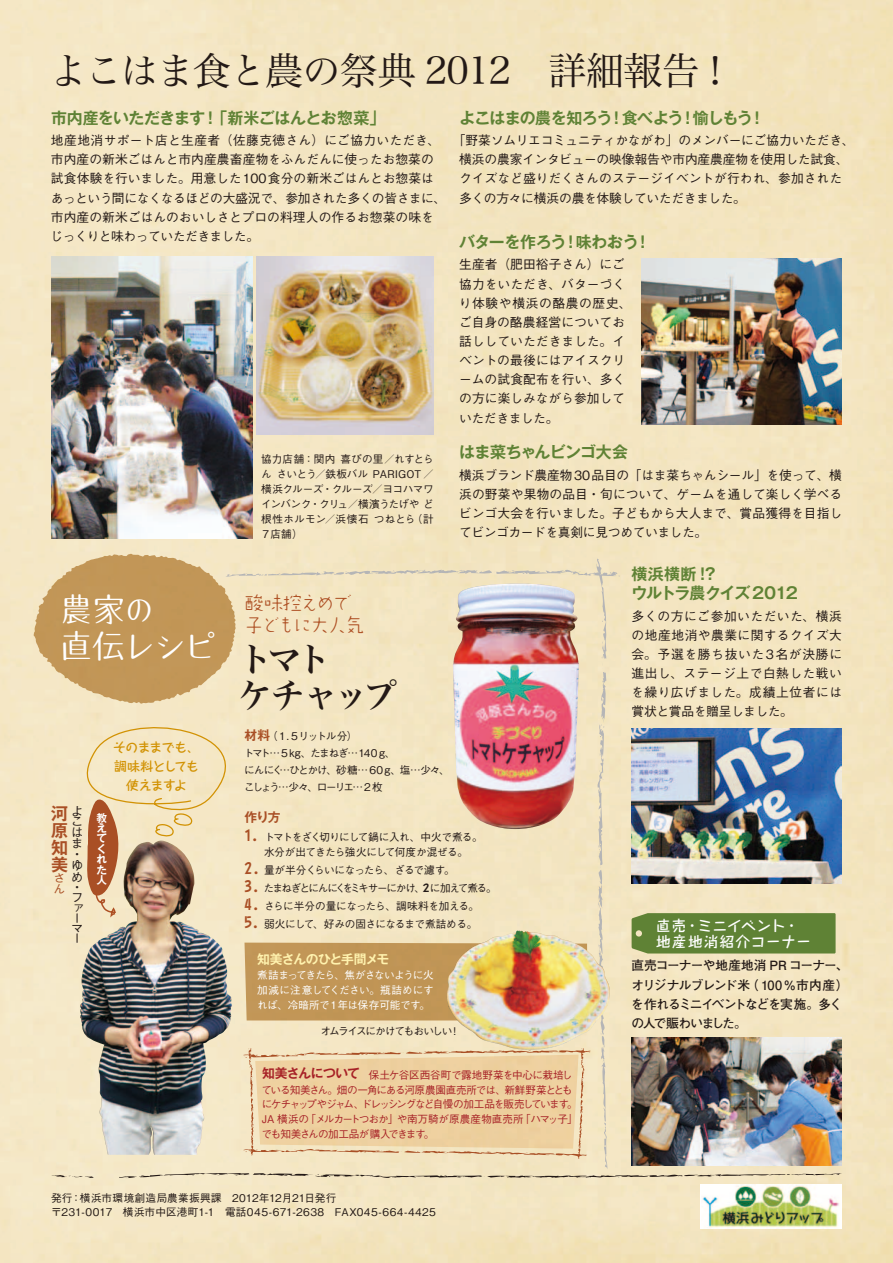
<style>
.page{position:relative;width:893px;height:1263px;background:#f4e5c1}
.page>*{position:absolute;margin:0;border:0;box-sizing:border-box;transform-origin:0 0}
.t1{font:38.25px "Hira Min Pro W3";letter-spacing:-.04em;color:#231916}
.t2{font:34.05px "Budo Std L";letter-spacing:-.09em;color:#fff}
.t3{font:34.05px/36.2px "Hira Min Pro W6";letter-spacing:-.12em;color:#231916}
.t4{font:300 19.2px "Haru Gaku Std";letter-spacing:-.125em;color:#ae5024}
.t5{font:700 16.95px/17px "Gothic MB101 Pro De";color:#a94f25;text-align:justify}
.t6{font:700 15.9px "Gothic MB101 Pro De";letter-spacing:-.035em;color:#5f8235}
.t7{font:700 15.9px/19.2px "Gothic MB101 Pro De";letter-spacing:-.065em;color:#5f8235}
.t8{font:700 14.4px/15.9px "Taka Hand Std De";letter-spacing:.07em;color:#fff}
.t9{font:500 12.75px/19.2px "Gothic BBB Pro";letter-spacing:-.005em;color:#231916}
.t10{font:700 12.75px/19.2px "Futo Go B101 Pro";letter-spacing:-.075em;color:#231916}
.t11{font:700 12.75px/19.2px "Taka Hand Std De";letter-spacing:-.05em;color:#d29203;text-align:center}
.t12{font:700 12.75px "Gothic MB101 Pro De";letter-spacing:-.05em;color:#fff2ae}
.t13{font:700 12.75px "Gothic MB101 Pro De";letter-spacing:-.035em;color:#a72227}
.t14{font:700 12.75px "Gothic MB101 Pro De";color:#a94f25}
.t15{font:500 10.65px/14.9px "Gothic BBB Pro";letter-spacing:-.08em;color:#a72227}
.t16{font:500 10.65px/18px "Gothic BBB Pro";letter-spacing:-.075em;color:#231916}
.t17{font:500 10.65px/14.9px "Gothic BBB Pro";letter-spacing:-.035em;color:#231916;text-align:justify}
.t18{font:500 10.65px/14.9px "Gothic BBB Pro";letter-spacing:.025em;color:#231916}
.t19{font:500 10.65px/17px "Gothic BBB Pro";letter-spacing:-.11em;color:#231916}
.t20{font:500 10.65px/14.9px "Gothic BBB Pro";letter-spacing:-.045em;color:#fff;text-align:justify}
.t21{font:500 10.65px/14.9px "Gothic BBB Pro";letter-spacing:-.055em;color:#231916;text-align:center}
.t22{font:500 10.65px "Gothic BBB Pro";letter-spacing:-.105em;color:#231916}
.t23{font:700 10.65px/10.5px "Gothic MB101 Pro De";color:#fff}
.t24{font:10.65px/10.6px "Gothic MB101 Pro";color:#a94f25}
.s1{font-family:"Gothic MB101 Pro De";font-weight:700;font-size:12.75px;color:#a94f25}
.s2{font-family:"Taka Hand Std";font-weight:700;font-size:14.85px;color:#a94f25}
.s3{font-family:"Taka Hand Std";font-weight:700}
</style>
<div class="page">
<img style="left:51px;top:256px;width:202px;height:283px">
<img style="left:256px;top:256px;width:178px;height:179px">
<img style="left:642px;top:258px;width:200px;height:166px">
<img style="left:34px;top:554px;width:808px;height:624px">
<img style="left:80px;top:841px;width:80px;height:314px">
<img style="left:446px;top:930px;width:164px;height:120px">
<img style="left:702px;top:1184px;width:140px;height:44px">
<img style="left:453px;top:584px;width:126px;height:245px">
<h1 class="t1" style="left:50px;top:38px;width:686px">よこはま食と農の祭典 2012　詳細報告！</h1>
<p class="t6" style="left:51px;top:104px;width:336px">市内産をいただきます！「新米ごはんとお惣菜」</p>
<p class="t6" style="left:459px;top:104px;width:307px">よこはまの農を知ろう！食べよう！愉しもう！</p>
<p class="t9" style="left:459px;top:129px;width:397px;text-indent:-6px">「野菜ソムリエコミュニティかながわ」のメンバーにご協力いただき、横浜の農家インタビューの映像報告や市内産農産物を使用した試食、クイズなど盛りだくさんのステージイベントが行われ、参加された多くの方々に横浜の農を体験していただきました。</p>
<p class="t9" style="left:51px;top:129px;width:397px">地産地消サポート店と生産者（佐藤克徳さん）にご協力いただき、市内産の新米ごはんと市内産農畜産物をふんだんに使ったお惣菜の試食体験を行いました。用意した100食分の新米ごはんとお惣菜はあっという間になくなるほどの大盛況で、参加された多くの皆さまに、市内産の新米ごはんのおいしさとプロの料理人の作るお惣菜の味をじっくりと味わっていただきました。</p>
<p class="t6" style="left:459px;top:229px;width:193px">バターを作ろう！味わおう！</p>
<p class="t9" style="left:459px;top:253px;width:174px">生産者（肥田裕子さん）にご協力をいただき、バターづくり体験や横浜の酪農の歴史、ご自身の酪農経営についてお話ししていただきました。イベントの最後にはアイスクリームの試食配布を行い、多くの方に楽しみながら参加していただきました。</p>
<h2 class="t2" style="left:60px;top:585px;width:98px">農家の</h2>
<h2 class="t2" style="left:60px;top:622px;width:159px">直伝レシピ</h2>
<h3 class="t5" style="left:51px;top:803px;width:18px">河原知美</h3>
<p class="t9" style="left:71px;top:804px;width:14px;line-height:10.6px">よこはま・ゆめ・ファーマー</p>
<p class="t24" style="left:54px;top:871px;width:12px">さん</p>
<p class="t11" style="left:113px;top:736px;width:88px">そのままでも、調味料としても使えますよ</p>
<p class="t23" style="left:96px;top:811px;width:12px">教えてくれた人</p>
<p class="t17" style="left:261px;top:450px;width:174px">協力店舗：関内 喜びの里／れすとらん さいとう／鉄板バル PARIGOT ／横浜クルーズ・クルーズ／ヨコハマワインバンク・クリュ／横濱うたげや ど根性ホルモン／浜懐石 つねとら（計7店舗）</p>
<h3 class="t4" style="left:244px;top:593px;width:108px">酸味控えめで</h3>
<h3 class="t4" style="left:244px;top:614px;width:121px">子どもに大人気</h3>
<h2 class="t3" style="left:238px;top:639px;width:161px">トマト<br>ケチャップ</h2>
<p class="t6" style="left:459px;top:439px;width:170px">はま菜ちゃんビンゴ大会</p>
<p class="t9" style="left:459px;top:464px;width:385px;text-align:justify">横浜ブランド農産物30品目の「はま菜ちゃんシール」を使って、横浜の野菜や果物の品目・旬について、ゲームを通して楽しく学べるビンゴ大会を行いました。子どもから大人まで、賞品獲得を目指してビンゴカードを真剣に見つめていました。</p>
<p class="t7" style="left:632px;top:562px;width:168px">横浜横断 !?<br>ウルトラ農クイズ 2012</p>
<p class="t9" style="left:631px;top:605px;width:212px;text-align:justify">多くの方にご参加いただいた、横浜の地産地消や農業に関するクイズ大会。予選を勝ち抜いた3名が決勝に進出し、ステージ上で白熱した戦いを繰り広げました。成績上位者には賞状と賞品を贈呈しました。</p>
<p class="t19" style="left:244px;top:726px;width:208px"><span class="s1">材料</span>（1.5リットル分）<br>トマト… 5 kg、たまねぎ…140 g、<br>にんにく…ひとかけ、砂糖… 60 g、塩…少々、こしょう…少々、ローリエ…2枚</p>
<p class="t14" style="left:244px;top:806px;width:38px">作り方</p>
<p class="t21" style="left:244px;top:828px;width:240px"><span class="s2">1.</span> トマトをざく切りにして鍋に入れ、中火で煮る。水分が出てきたら強火にして何度か混ぜる。</p>
<p class="t16" style="left:244px;top:860px;width:254px"><span class="s2">2 .</span> 量が半分くらいになったら、ざるで濾す。<br><span class="s2">3 .</span> たまねぎとにんにくをミキサーにかけ、<span class="s3">２</span>に加えて煮る。<br><span class="s2">4 .</span> さらに半分の量になったら、調味料を加える。<br><span class="s2">5 .</span> 弱火にして、好みの固さになるまで煮詰める。</p>
<p class="t12" style="left:257px;top:948px;width:134px">知美さんのひと手間メモ</p>
<p class="t20" style="left:257px;top:966px;width:178px">煮詰まってきたら、焦がさないように火加減に注意してください。瓶詰めにすれば、冷暗所で1年は保存可能です。</p>
<p class="t22" style="left:320px;top:1022px;width:141px">オムライスにかけてもおいしい！</p>
<p class="t13" style="left:262px;top:1063px;width:99px">知美さんについて</p>
<p class="t15" style="left:262px;top:1066px;width:318px;text-indent:107px">保土ケ谷区西谷町で露地野菜を中心に栽培している知美さん。畑の一角にある河原農園直売所では、新鮮野菜とともにケチャップやジャム、ドレッシングなど自慢の加工品を販売しています。<br>JA 横浜の「メルカートつおか」や南万騎が原農産物直売所「ハマッ子」でも知美さんの加工品が購入できます。</p>
<p class="t8" style="left:656px;top:916px;width:156px">直売・ミニイベント・地産地消紹介コーナー</p>
<p class="t10" style="left:631px;top:954px;width:219px">直売コーナーや地産地消 PR コーナー、オリジナルブレンド米（ 100％市内産）を作れるミニイベントなどを実施。多くの人で賑わいました。</p>
<p class="t18" style="left:51px;top:1189px;width:386px">発行：横浜市環境創造局農業振興課　2012年12月21日発行<br>〒231-0017　横浜市中区港町1-1　電話045-671-2638　FAX045-664-4425</p>
</div>
